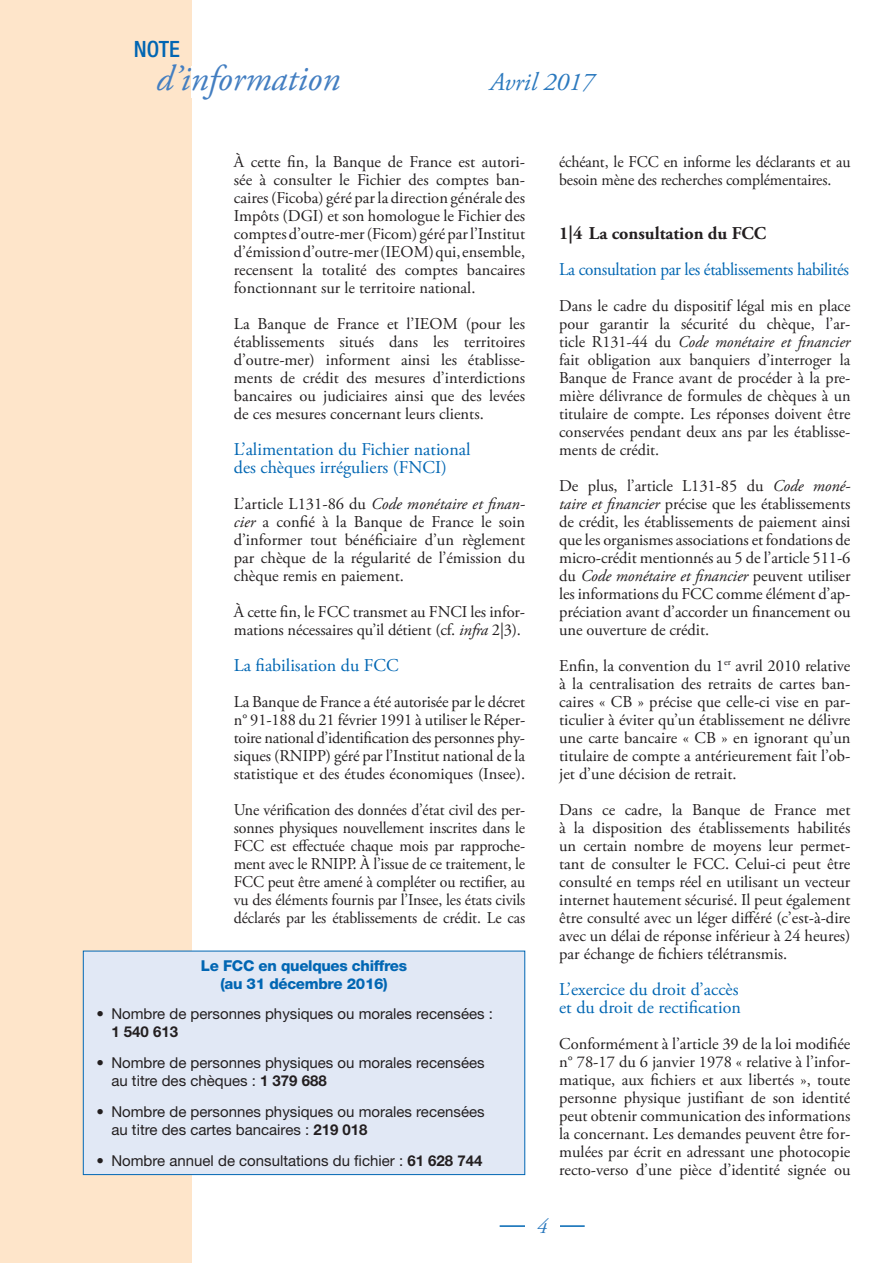
<style>
.page{position:relative;width:893px;height:1263px;background:#fff}
.page>*{position:absolute;margin:0;border:0;box-sizing:border-box;transform-origin:0 0}
.t1{font:italic 36px "Adobe Garamond Pro";color:#437ec1}
.t2{font:italic 25.5px "Adobe Garamond Pro";color:#2b79be}
.t3{font:500 condensed 22.5px "Helvetica Neue LT Std";color:#0166b3}
.t4{font:italic 21px "Adobe Garamond Pro";color:#2b79be}
.t5{font:18px/18px "Adobe Garamond Pro";color:#0166b3}
.t6{font:18px "Adobe Garamond Pro";letter-spacing:-.02em;color:#0166b3;scale:.95 1}
.t7{font:700 18px "Adobe Garamond Pro";color:#231f20}
.t8{font:16.5px/18px "Adobe Garamond Pro";color:#231f20;text-align:justify}
.t9{font:16.5px/18px "Adobe Garamond Pro";color:#231f20;text-align:justify;scale:.96 1}
.t10{font:15px/18px "Helvetica Neue LT Std";color:#231f20}
.t11{font:800 15px/18px "Helvetica Neue LT Std";letter-spacing:-.02em;color:#0166b3;text-align:center}
.t12{font:700 15px "Helvetica Neue LT Std";color:#231f20}
.s1{font-style:italic}
.s2{font-weight:700}
</style>
<div class="page">
<div style="left:0;top:0;width:191px;height:1263px;background:#fee5ca"></div>
<hr style="left:500px;top:1225px;width:85px;height:2px;background:#0166b3">
<div style="left:525px;top:1218px;width:34px;height:15px;background:#fff"></div>
<div style="left:83px;top:951px;width:442px;height:223px;background:#e1e8f5"></div>
<div style="left:83px;top:951px;width:442px;height:224px;border:1px solid #0166b3"></div>
<h3 class="t3" style="left:134px;top:36px;width:47px">NOTE</h3>
<h1 class="t1" style="left:156px;top:57px;width:185px">d’information</h1>
<h2 class="t2" style="left:490px;top:66px;width:106px">Avril 2017</h2>
<p class="t8" style="left:234px;top:153px;width:293px">À cette fin, la Banque de France est autori&shy;sée à consulter le Fichier des comptes ban&shy;caires (Ficoba) géré par la direction générale des Impôts (DGI) et son homologue le Fichier des comptes d’outre-mer (Ficom) géré par l’Institut d’émission d’outre‑mer (IEOM) qui, ensemble, recensent la totalité des comptes bancaires fonctionnant sur le territoire national.</p>
<p class="t8" style="left:234px;top:315px;width:293px">La Banque de France et l’IEOM (pour les établissements situés dans les territoires d’outre‑mer) informent ainsi les établisse&shy;ments de crédit des mesures d’interdictions bancaires ou judiciaires ainsi que des levées de ces mesures concernant leurs clients.</p>
<p class="t5" style="left:234px;top:441px;width:238px">L’alimentation du Fichier national des chèques irréguliers (FNCI)</p>
<p class="t8" style="left:234px;top:495px;width:293px">L’article L131-86 du <span class="s1">Code monétaire et finan&shy;cier</span> a confié à la Banque de France le soin d’informer tout bénéficiaire d’un règlement par chèque de la régularité de l’émission du chèque remis en paiement.</p>
<p class="t8" style="left:234px;top:603px;width:293px">À cette fin, le FCC transmet au FNCI les infor&shy;mations nécessaires qu’il détient (cf. <span class="s1">infra</span> 2|3).</p>
<p class="t5" style="left:234px;top:657px;width:166px">La fiabilisation du FCC</p>
<p class="t8" style="left:234px;top:693px;width:293px">La Banque de France a été autorisée par le décret n° 91-188 du 21 février 1991 à utiliser le Réper&shy;toire national d’identification des personnes phy&shy;siques (RNIPP) géré par l’Institut national de la statistique et des études économiques (Insee).</p>
<p class="t9" style="left:234px;top:801px;width:305px">Une vérification des données d’état civil des per&shy;sonnes physiques nouvellement inscrites dans le FCC est effectuée chaque mois par rapproche&shy;ment avec le RNIPP. À l’issue de ce traitement, le FCC peut être amené à compléter ou rectifier, au vu des éléments fournis par l’Insee, les états civils déclarés par les établissements de crédit. Le cas</p>
<p class="t11" style="left:201px;top:956px;width:208px">Le FCC en quelques chiffres (au 31 décembre 2016)</p>
<p class="t10" style="left:96px;top:1005px;width:398px">• Nombre de personnes physiques ou morales recensées :</p>
<p class="t12" style="left:111px;top:1023px;width:68px">1 540 613</p>
<p class="t10" style="left:111px;top:1054px;width:375px;text-indent:-15px">• Nombre de personnes physiques ou morales recensées au titre des chèques : <span class="s2">1 379 688</span></p>
<p class="t10" style="left:111px;top:1102px;width:375px;text-indent:-15px">• Nombre de personnes physiques ou morales recensées au titre des cartes bancaires : <span class="s2">219 018</span></p>
<p class="t10" style="left:96px;top:1151px;width:387px">• Nombre annuel de consultations du fichier : <span class="s2">61 628 744</span></p>
<p class="t9" style="left:559px;top:153px;width:305px">échéant, le FCC en informe les déclarants et au besoin mène des recherches complémentaires.</p>
<p class="t7" style="left:559px;top:223px;width:208px">1|4 La consultation du FCC</p>
<p class="t6" style="left:559px;top:258px;width:307px">La consultation par les établissements habilités</p>
<p class="t8" style="left:559px;top:297px;width:293px">Dans le cadre du dispositif légal mis en place pour garantir la sécurité du chèque, l’ar&shy;ticle R131-44 du <span class="s1">Code monétaire et financier </span>fait obligation aux banquiers d’interroger la Banque de France avant de procéder à la pre&shy;mière délivrance de formules de chèques à un titulaire de compte. Les réponses doivent être conservées pendant deux ans par les établisse&shy;ments de crédit.</p>
<p class="t8" style="left:559px;top:477px;width:293px">De plus, l’article L131-85 du <span class="s1">Code moné&shy;taire et financier</span> précise que les établissements de crédit, les établissements de paiement ainsi que les organismes associations et fondations de micro-crédit mentionnés au 5 de l’article 511-6 du <span class="s1">Code monétaire et financier</span> peuvent utiliser les informations du FCC comme élément d’ap&shy;préciation avant d’accorder un financement ou une ouverture de crédit.</p>
<p class="t8" style="left:559px;top:657px;width:293px">Enfin, la convention du 1<sup>er</sup> avril 2010 relative à la centralisation des retraits de cartes ban&shy;caires « CB » précise que celle-ci vise en par&shy;ticulier à éviter qu’un établissement ne délivre une carte bancaire « CB » en ignorant qu’un titulaire de compte a antérieurement fait l’ob&shy;jet d’une décision de retrait.</p>
<p class="t8" style="left:559px;top:801px;width:293px">Dans ce cadre, la Banque de France met à la disposition des établissements habilités un certain nombre de moyens leur permet&shy;tant de consulter le FCC. Celui-ci peut être consulté en temps réel en utilisant un vecteur internet hautement sécurisé. Il peut également être consulté avec un léger différé (c’est-à-dire avec un délai de réponse inférieur à 24 heures) par échange de fichiers télétransmis.</p>
<p class="t5" style="left:559px;top:981px;width:183px">L’exercice du droit d’accès et du droit de rectification</p>
<p class="t8" style="left:559px;top:1035px;width:293px">Conformément à l’article 39 de la loi modifiée n° 78-17 du 6 janvier 1978 « relative à l’infor&shy;matique, aux fichiers et aux libertés », toute personne physique justifiant de son identité peut obtenir communication des informations la concernant. Les demandes peuvent être for&shy;mulées par écrit en adressant une photocopie recto-verso d’une pièce d’identité signée ou</p>
<p class="t4" style="left:537px;top:1214px;width:12px">4</p>
</div>
